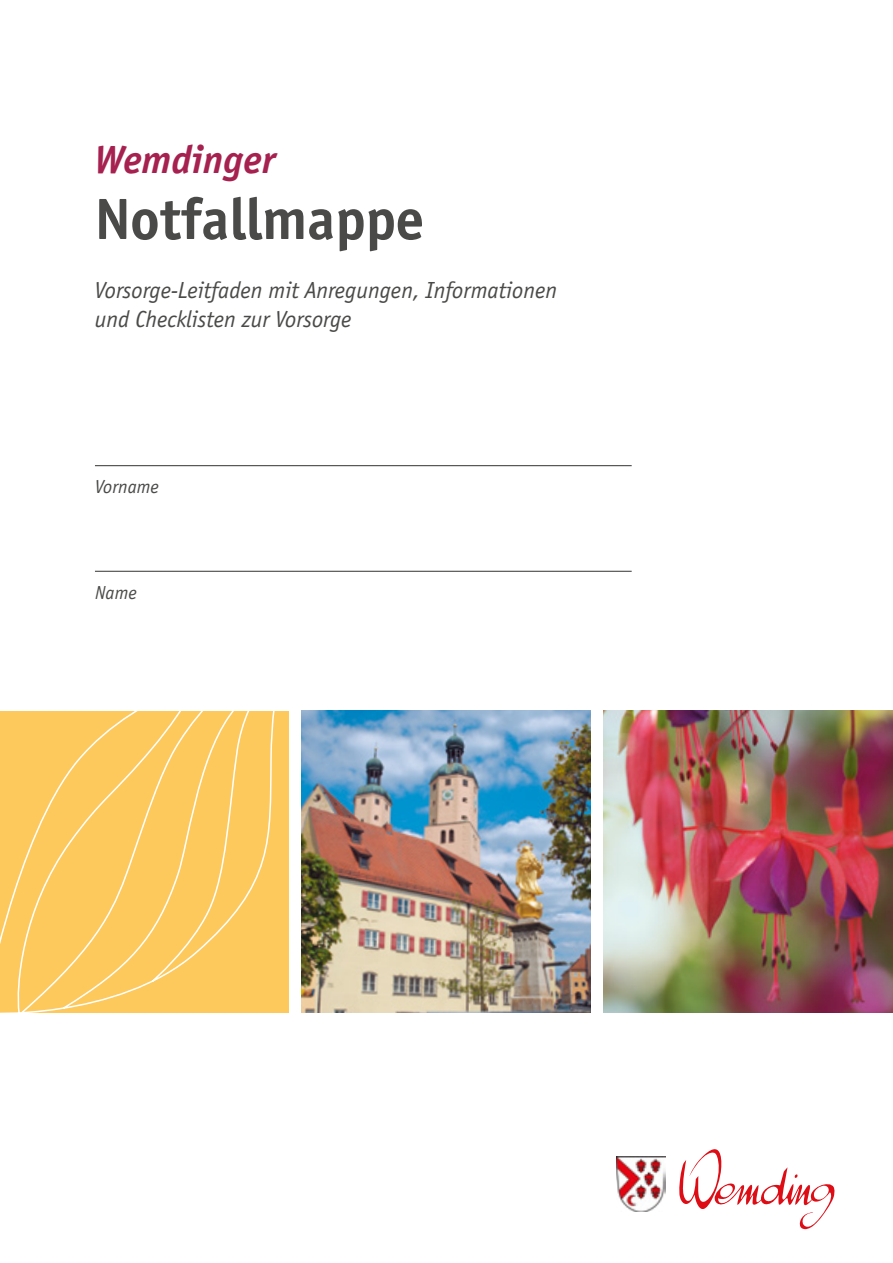
<style>
.page{position:relative;width:893px;height:1263px;background:#fff}
.page>*{position:absolute;margin:0;border:0;box-sizing:border-box;transform-origin:0 0}
.t1{font:700 60px "Officina Sans EF";color:#4a4a49}
.t2{font:italic 700 40.5px "Officina Sans EF";color:#a6214f}
.t3{font:italic 24px/28.8px "Officina Sans EF";color:#4a4a49}
.t4{font:italic 19.5px "Officina Sans EF";color:#4a4a49}
</style>
<div class="page">
<svg style="left:679px;top:1149px;width:156px;height:80px"></svg>
<img style="left:617px;top:1156px;width:48px;height:56px">
<img style="left:302px;top:711px;width:289px;height:301px">
<img style="left:604px;top:711px;width:289px;height:301px">
<hr style="left:95px;top:465px;width:537px;height:1px;background:#4a4a49">
<hr style="left:95px;top:571px;width:537px;height:1px;background:#4a4a49">
<div style="left:0;top:711px;width:289px;height:302px;background:#fdc95d"></div>
<h2 class="t2" style="left:95px;top:136px;width:182px">Wemdinger</h2>
<h1 class="t1" style="left:95px;top:183px;width:330px">Notfallmappe</h1>
<p class="t3" style="left:95px;top:276px;width:464px">Vorsorge-Leitfaden mit Anregungen, Informationen und Checklisten zur Vorsorge</p>
<p class="t4" style="left:95px;top:476px;width:65px">Vorname</p>
<p class="t4" style="left:95px;top:582px;width:43px">Name</p>
</div>
